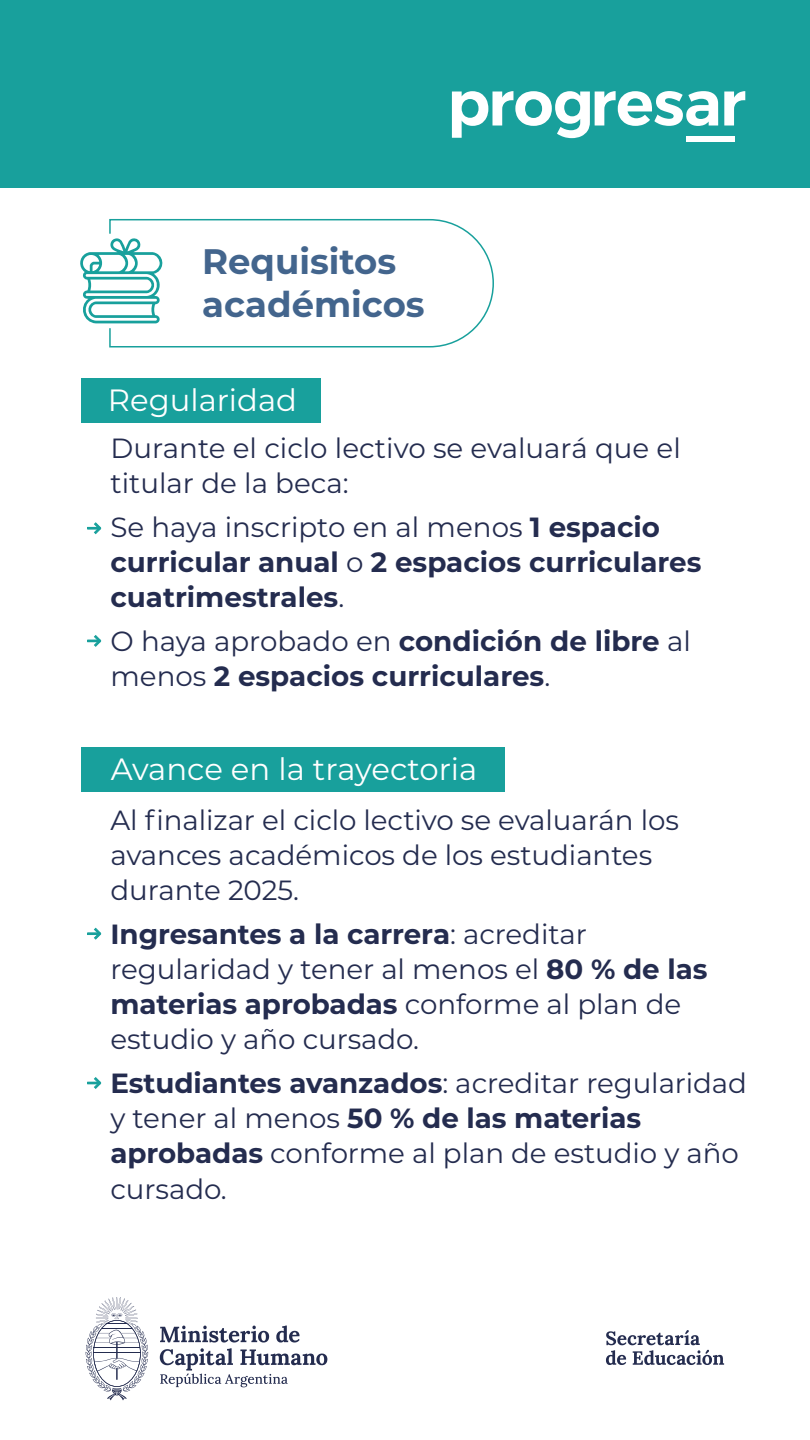
<style>
.page{position:relative;width:810px;height:1440px;background:#fff}
.page>*{position:absolute;margin:0;border:0;box-sizing:border-box;transform-origin:0 0}
.t1{font:700 35.4px/42.5px "Montserrat";color:#43658d}
.t2{font:30.75px "Montserrat";color:#fff}
.t3{font:27.75px/35.2px "Montserrat";letter-spacing:-.005em;color:#242c4f}
.t4{font:700 27.75px/35.2px "Montserrat";color:#242c4f}
.s1{font-weight:400}
.s2{font-weight:700}
</style>
<div class="page">
<svg style="left:87px;top:522px;width:14px;height:12px"></svg>
<svg style="left:87px;top:635px;width:14px;height:12px"></svg>
<svg style="left:87px;top:928px;width:14px;height:12px"></svg>
<svg style="left:87px;top:1077px;width:14px;height:12px"></svg>
<div style="left:81px;top:378px;width:240px;height:45px;background:#18a09c"></div>
<div style="left:81px;top:748px;width:424px;height:44px;background:#18a09c"></div>
<svg style="left:80px;top:252px;width:28px;height:71px"></svg>
<svg style="left:606px;top:1330px;width:118px;height:35px"></svg>
<svg style="left:160px;top:1326px;width:167px;height:61px"></svg>
<svg style="left:86px;top:1297px;width:62px;height:103px"></svg>
<div style="left:0;top:0;width:810px;height:188px;background:#18a09c"></div>
<div style="left:686px;top:136px;width:48px;height:6px;background:#fff"></div>
<svg style="left:452px;top:91px;width:266px;height:47px"></svg>
<svg style="left:724px;top:91px;width:21px;height:35px"></svg>
<svg style="left:108px;top:219px;width:386px;height:129px"></svg>
<p class="t1" style="left:202px;top:238px;width:224px">Requisitos académicos</p>
<p class="t2" style="left:108px;top:379px;width:191px">Regularidad</p>
<p class="t3" style="left:110px;top:430px;width:572px">Durante el ciclo lectivo se evaluará que el titular de la beca:</p>
<p class="t4" style="left:110px;top:508px;width:593px"><span class="s1">Se haya inscripto en al menos</span> 1 espacio curricular anual <span class="s1">o</span> 2 espacios curriculares cuatrimestrales<span class="s1">.</span></p>
<p class="t4" style="left:110px;top:622px;width:582px"><span class="s1">O haya aprobado en</span> condición de libre <span class="s1">al menos</span> 2 espacios curriculares<span class="s1">.</span></p>
<p class="t2" style="left:111px;top:748px;width:368px">Avance en la trayectoria</p>
<p class="t3" style="left:110px;top:801px;width:570px">Al finalizar el ciclo lectivo se evaluarán los avances académicos de los estudiantes durante 2025.</p>
<p class="t3" style="left:110px;top:915px;width:599px"><span class="s2">Ingresantes a la carrera</span>: acreditar regularidad y tener al menos el <span class="s2">80 % de las materias aprobadas</span> conforme al plan de estudio y año cursado.</p>
<p class="t3" style="left:110px;top:1064px;width:638px"><span class="s2">Estudiantes avanzados</span>: acreditar regularidad y tener al menos <span class="s2">50 % de las materias aprobadas</span> conforme al plan de estudio y año cursado.</p>
</div>
